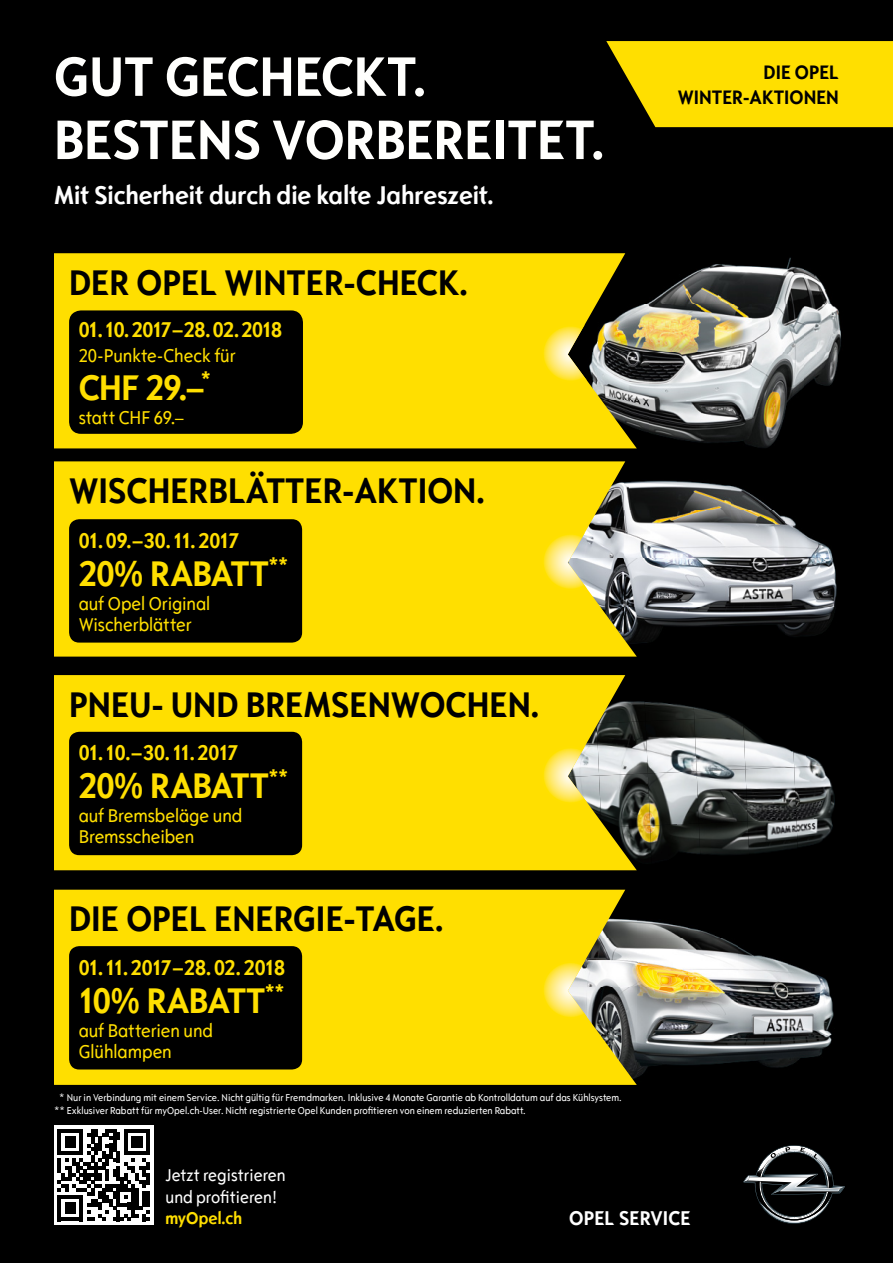
<style>
.page{position:relative;width:893px;height:1263px;background:#000}
.page>*{position:absolute;margin:0;border:0;box-sizing:border-box;transform-origin:0 0}
.t1{font:700 57.9px/63.2px "Opel Sans Condensed";color:#fffffd}
.t2{font:700 37.5px "Opel Sans Condensed";color:#000}
.t3{font:700 37.5px "Opel Sans Condensed";letter-spacing:-.015em;color:#ffdf00}
.t4{font:700 27px "Opel Sans Condensed";letter-spacing:-.005em;color:#fff}
.t5{font:700 22.5px "Opel Sans Condensed";letter-spacing:-.02em;color:#ffdf00}
.t6{font:700 21px "Opel Sans Condensed";color:#fff}
.t7{font:700 20.55px/24.2px "Opel Sans Condensed";color:#000;text-align:right}
.t8{font:19.5px/21px "Opel Sans Condensed";letter-spacing:-.005em;color:#ffdf00}
.t9{font:18px/21.6px "Opel Sans Condensed";color:#fff}
.t10{font:700 18px "Opel Sans Condensed";color:#ffdf00}
.t11{font:10.5px/12.6px "Opel Sans Condensed";color:#fff}
</style>
<div class="page">
<img style="left:637px;top:675px;width:6px;height:46px">
<img style="left:643px;top:675px;width:49px;height:46px">
<img style="left:692px;top:675px;width:49px;height:44px">
<div style="left:741px;top:675px;width:49px;height:42px;background:#000"></div>
<div style="left:790px;top:675px;width:49px;height:40px;background:#000"></div>
<img style="left:637px;top:721px;width:8px;height:52px">
<img style="left:645px;top:719px;width:49px;height:54px">
<img style="left:694px;top:717px;width:49px;height:54px">
<img style="left:743px;top:715px;width:49px;height:54px">
<img style="left:792px;top:713px;width:47px;height:54px">
<img style="left:637px;top:773px;width:11px;height:53px">
<img style="left:648px;top:771px;width:49px;height:55px">
<img style="left:697px;top:769px;width:48px;height:54px">
<img style="left:745px;top:767px;width:49px;height:54px">
<img style="left:794px;top:765px;width:45px;height:54px">
<img style="left:637px;top:826px;width:13px;height:44px">
<img style="left:650px;top:823px;width:49px;height:47px">
<img style="left:699px;top:821px;width:49px;height:49px">
<img style="left:748px;top:819px;width:48px;height:51px">
<img style="left:796px;top:817px;width:43px;height:53px">
<img style="left:495px;top:256px;width:361px;height:193px">
<img style="left:637px;top:461px;width:202px;height:195px">
<img style="left:637px;top:890px;width:202px;height:194px">
<svg style="left:54px;top:461px;width:583px;height:196px;background:#f2d50a"></svg>
<svg style="left:538px;top:529px;width:49px;height:64px;background:#f3df59"></svg>
<svg style="left:54px;top:675px;width:583px;height:195px;background:#f1d408"></svg>
<svg style="left:538px;top:743px;width:49px;height:64px;background:#f2de57"></svg>
<svg style="left:54px;top:253px;width:583px;height:195px;background:#edd005"></svg>
<svg style="left:538px;top:321px;width:49px;height:64px;background:#d1bc34"></svg>
<svg style="left:54px;top:890px;width:583px;height:195px;background:#f3d60a"></svg>
<svg style="left:538px;top:958px;width:49px;height:63px;background:#f7e25d"></svg>
<svg style="left:606px;top:41px;width:287px;height:86px;background:#e8cb00"></svg>
<div style="left:69px;top:732px;width:233px;height:123px;background:#000;border-radius:10px"></div>
<div style="left:69px;top:519px;width:233px;height:124px;background:#000;border-radius:10px"></div>
<div style="left:69px;top:946px;width:233px;height:123px;background:#000;border-radius:10px"></div>
<div style="left:69px;top:310px;width:234px;height:124px;background:#000;border-radius:12px"></div>
<div style="left:845px;top:1121px;width:48px;height:127px;background:#000"></div>
<svg style="left:653px;top:1121px;width:192px;height:127px;background:#0e0f0f"></svg>
<div style="left:54px;top:1125px;width:99px;height:100px;background:#fff"></div>
<svg style="left:57px;top:1129px;width:93px;height:92px"></svg>
<h1 class="t1" style="left:54px;top:45px;width:552px">GUT GECHECKT.<br>BESTENS VORBEREITET.</h1>
<h3 class="t4" style="left:54px;top:179px;width:441px">Mit Sicherheit durch die kalte Jahreszeit.</h3>
<h2 class="t2" style="left:69px;top:260px;width:400px">DER OPEL WINTER-CHECK.</h2>
<h3 class="t5" style="left:79px;top:316px;width:205px">01. 10. 2017 – 28. 02. 2018</h3>
<h3 class="t8" style="left:79px;top:345px;width:159px">20-Punkte-Check für</h3>
<h2 class="t3" style="left:79px;top:365px;width:134px">CHF 29.–<sup>*</sup></h2>
<h3 class="t8" style="left:79px;top:407px;width:107px">statt CHF 69.–</h3>
<h2 class="t2" style="left:69px;top:469px;width:417px">WISCHERBLÄTTER-AKTION.</h2>
<h3 class="t5" style="left:79px;top:527px;width:162px">01. 09. – 30. 11. 2017</h3>
<h2 class="t3" style="left:79px;top:551px;width:211px">20% RABATT<sup>**</sup></h2>
<h3 class="t8" style="left:79px;top:593px;width:133px">auf Opel Original<br>Wischerblätter</h3>
<h2 class="t2" style="left:69px;top:682px;width:472px">PNEU- UND BREMSENWOCHEN.</h2>
<h3 class="t5" style="left:79px;top:739px;width:161px">01. 10. – 30. 11. 2017</h3>
<h2 class="t3" style="left:79px;top:763px;width:211px">20% RABATT<sup>**</sup></h2>
<h3 class="t8" style="left:79px;top:805px;width:165px">auf Bremsbeläge und<br>Bremsscheiben</h3>
<h2 class="t2" style="left:69px;top:896px;width:376px">DIE OPEL ENERGIE-TAGE.</h2>
<h3 class="t5" style="left:79px;top:954px;width:208px">01. 11. 2017 – 28. 02. 2018</h3>
<h2 class="t3" style="left:79px;top:978px;width:208px">10% RABATT<sup>**</sup></h2>
<h3 class="t8" style="left:79px;top:1020px;width:136px">auf Batterien und<br>Glüh lampen</h3>
<p class="t11" style="left:54px;top:1091px;width:569px;text-indent:5px">* Nur in Verbindung mit einem Service. Nicht gültig für Fremdmarken. Inklusive 4 Monate Garantie ab Kontrolldatum auf das Kühlsystem. ** Exklusiver Rabatt für myOpel.ch-User. Nicht registrierte Opel Kunden profitieren von einem reduzierten Rabatt.</p>
<h3 class="t7" style="left:678px;top:60px;width:163px">DIE OPEL<br>WINTER-AKTIONEN</h3>
<h3 class="t9" style="left:165px;top:1164px;width:122px">Jetzt registrieren und profitieren!</h3>
<h3 class="t10" style="left:165px;top:1208px;width:78px">myOpel.ch</h3>
<h3 class="t6" style="left:569px;top:1205px;width:123px">OPEL SERVICE</h3>
</div>
